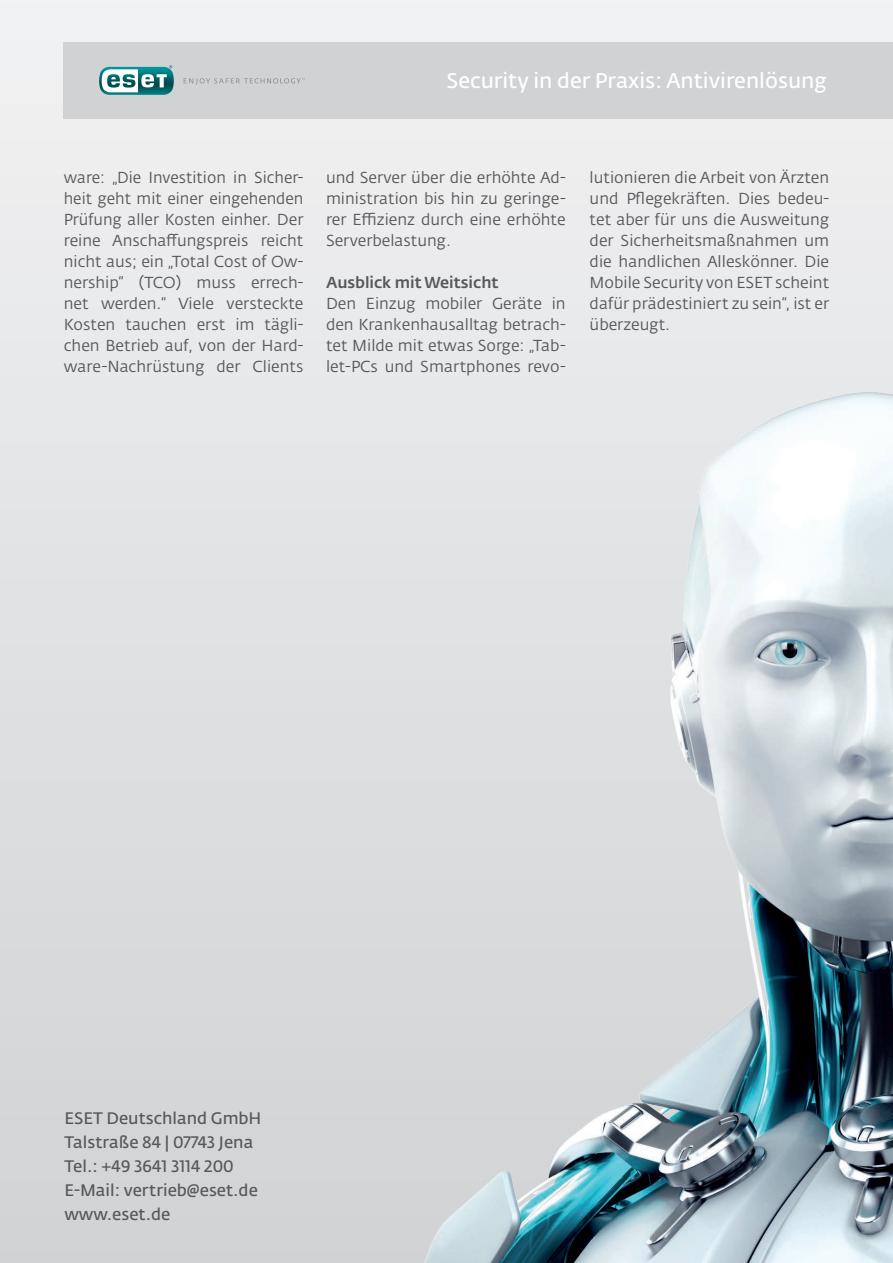
<style>
.page{position:relative;width:893px;height:1263px;background:#fff}
.page>*{position:absolute;margin:0;border:0;box-sizing:border-box;transform-origin:0 0}
.t1{font:600 21px "Fedra Sans Alt Pro";color:#fff}
.t2{font:600 16.5px/24px "Fedra Sans Alt Pro";color:#57585a}
.t3{font:15.75px/21px "Fedra Sans Alt Pro";color:#57585a;text-align:justify}
.t4{font:500 15.75px "Fedra Sans Alt Pro";color:#57585a}
</style>
<div class="page">
<div style="left:0;top:0;width:893px;height:1263px;background:linear-gradient(to bottom,#f1f2f3,#d1d2d4)"></div>
<div style="left:64px;top:42px;width:829px;height:76px;background:#d1d2d4"></div>
<img style="left:353px;top:348px;width:540px;height:915px">
<svg style="left:184px;top:78px;width:121px;height:7px"></svg>
<svg style="left:99px;top:65px;width:75px;height:30px"></svg>
<h1 class="t1" style="left:446px;top:68px;width:382px">Security in der Praxis: Antivirenlösung</h1>
<p class="t3" style="left:64px;top:167px;width:241px">ware: „Die Investition in Sicher&shy;heit geht mit einer eingehenden Prüfung aller Kosten einher. Der reine Anschaffungspreis reicht nicht aus; ein „Total Cost of Ow&shy;nership“ (TCO) muss errech&shy;net werden.“ Viele versteckte Kosten tauchen erst im tägli&shy;chen Betrieb auf, von der Hard&shy;ware-Nachrüstung der Clients</p>
<p class="t3" style="left:326px;top:167px;width:241px">und Server über die erhöhte Ad&shy;ministration bis hin zu geringe&shy;rer Effizienz durch eine erhöhte Serverbelastung.</p>
<p class="t4" style="left:326px;top:273px;width:174px">Ausblick mit Weitsicht</p>
<p class="t3" style="left:326px;top:293px;width:241px">Den Einzug mobiler Geräte in den Krankenhausalltag betrach&shy;tet Milde mit etwas Sorge: „Tab&shy;let-PCs und Smartphones revo-</p>
<p class="t3" style="left:590px;top:167px;width:241px">lutionieren die Arbeit von Ärzten und Pflegekräften. Dies bedeu&shy;tet aber für uns die Ausweitung der Sicherheitsmaßnahmen um die handlichen Alleskönner. Die Mobile Security von ESET scheint dafür prädestiniert zu sein“, ist er überzeugt.</p>
<p class="t2" style="left:64px;top:1106px;width:199px">ESET Deutschland GmbH<br>Talstraße 84 | 07743 Jena<br>Tel.: +49 3641 3114 200<br>E-Mail: vertrieb@eset.de</p>
<p class="t2" style="left:64px;top:1202px;width:107px">www.eset.de</p>
</div>
